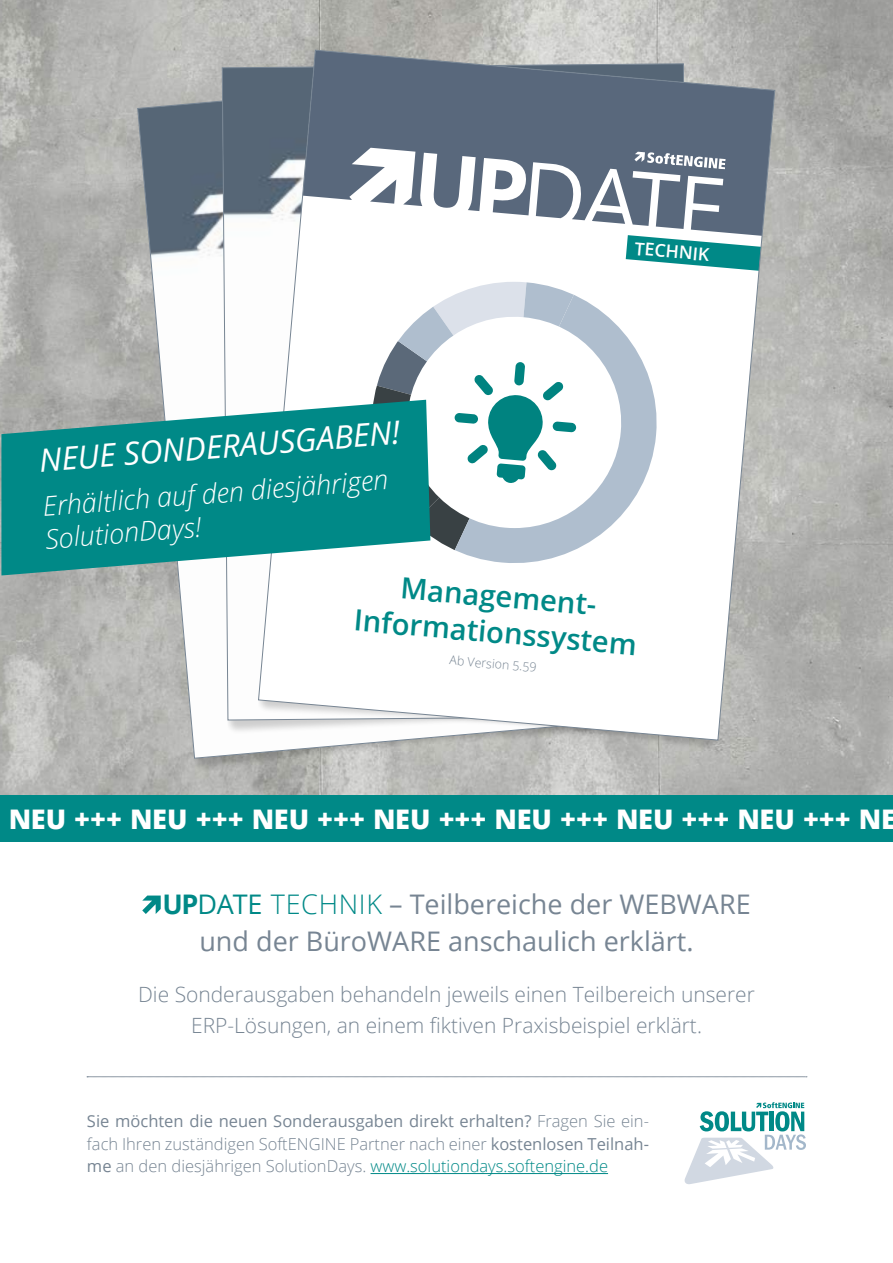
<style>
.page{position:relative;width:893px;height:1263px;background:#fff}
.page>*{position:absolute;margin:0;border:0;box-sizing:border-box;transform-origin:0 0}
.t1{font:italic 31.8px "Open Sans";color:#fff}
.t2{font:600 29.25px/36px "Open Sans";color:#008987;text-align:center}
.t3{font:27px/36.9px "Open Sans";color:#778593}
.t4{font:800 27px "Open Sans";letter-spacing:-.015em;color:#fff}
.t5{font:italic 300 27px/31.5px "Open Sans";color:#fff}
.t6{font:300 21px/30.9px "Open Sans";color:#778593;text-align:center}
.t7{font:600 17.7px "Open Sans";color:#fff}
.t8{font:300 16.5px/22.8px "Open Sans";color:#778593;text-align:justify}
.t9{font:300 12.45px "Open Sans";color:#778593}
.s1{font-weight:700;color:#008987}
.s2{color:#008987}
.s3{font-weight:300;color:#008987}
.s4{font-weight:400}
</style>
<div class="page">
<img style="left:1px;top:0;width:892px;height:795px">
<img style="left:194px;top:752px;width:462px;height:21px">
<svg style="left:137px;top:68px;width:517px;height:691px"></svg>
<img style="left:228px;top:720px;width:29px;height:14px">
<svg style="left:222px;top:63px;width:36px;height:657px"></svg>
<img style="left:257px;top:694px;width:462px;height:58px">
<svg style="left:258px;top:50px;width:517px;height:690px"></svg>
<svg style="left:142px;top:895px;width:19px;height:19px"></svg>
<div style="left:0;top:795px;width:893px;height:47px;background:#008987"></div>
<svg style="left:1px;top:400px;width:429px;height:175px;fill:#008987"></svg>
<hr style="left:371px;top:1173px;width:237px;height:1px;background:#008987">
<svg style="left:685px;top:1102px;width:121px;height:82px"></svg>
<svg style="left:87px;top:1076px;width:720px;height:1px"></svg>
<h1 class="t1" style="left:38px;top:437px;width:363px;rotate:-4deg">NEUE SONDERAUSGABEN!</h1>
<h3 class="t5" style="left:41px;top:491px;width:348px;rotate:-5deg">Erhältlich auf den diesjährigen<br>SolutionDays!</h3>
<p class="t7" style="left:636px;top:236px;width:76px;rotate:5deg">TECHNIK</p>
<h2 class="t2" style="left:359px;top:565px;width:285px;rotate:5deg">Management-<br>Informationssystem</h2>
<p class="t9" style="left:450px;top:651px;width:89px;rotate:5deg">Ab Version 5.59</p>
<h3 class="t4" style="left:9px;top:799px;width:889px">NEU +++ NEU +++ NEU +++ NEU +++ NEU +++ NEU +++ NEU +++ NE</h3>
<h3 class="t3" style="left:199px;top:885px;width:553px;text-indent:-37px"><span class="s1">UP</span><span class="s2">DATE</span> <span class="s3">TECHNIK</span> – Teilbereiche der WEBWARE und der BüroWARE anschaulich erklärt.</h3>
<p class="t6" style="left:138px;top:979px;width:618px">Die Sonderausgaben behandeln jeweils einen Teilbereich unserer<br>ERP-Lösungen, an einem fiktiven Praxisbeispiel erklärt.</p>
<p class="t8" style="left:87px;top:1109px;width:563px"><span class="s4">Sie möchten die neuen Sonderausgaben direkt erhalten?</span> Fragen Sie ein&shy;fach Ihren zuständigen SoftENGINE Partner nach einer <span class="s4">kostenlosen Teilnah&shy;me</span> an den diesjährigen SolutionDays. <span class="s2">www.solutiondays.softengine.de</span></p>
</div>
